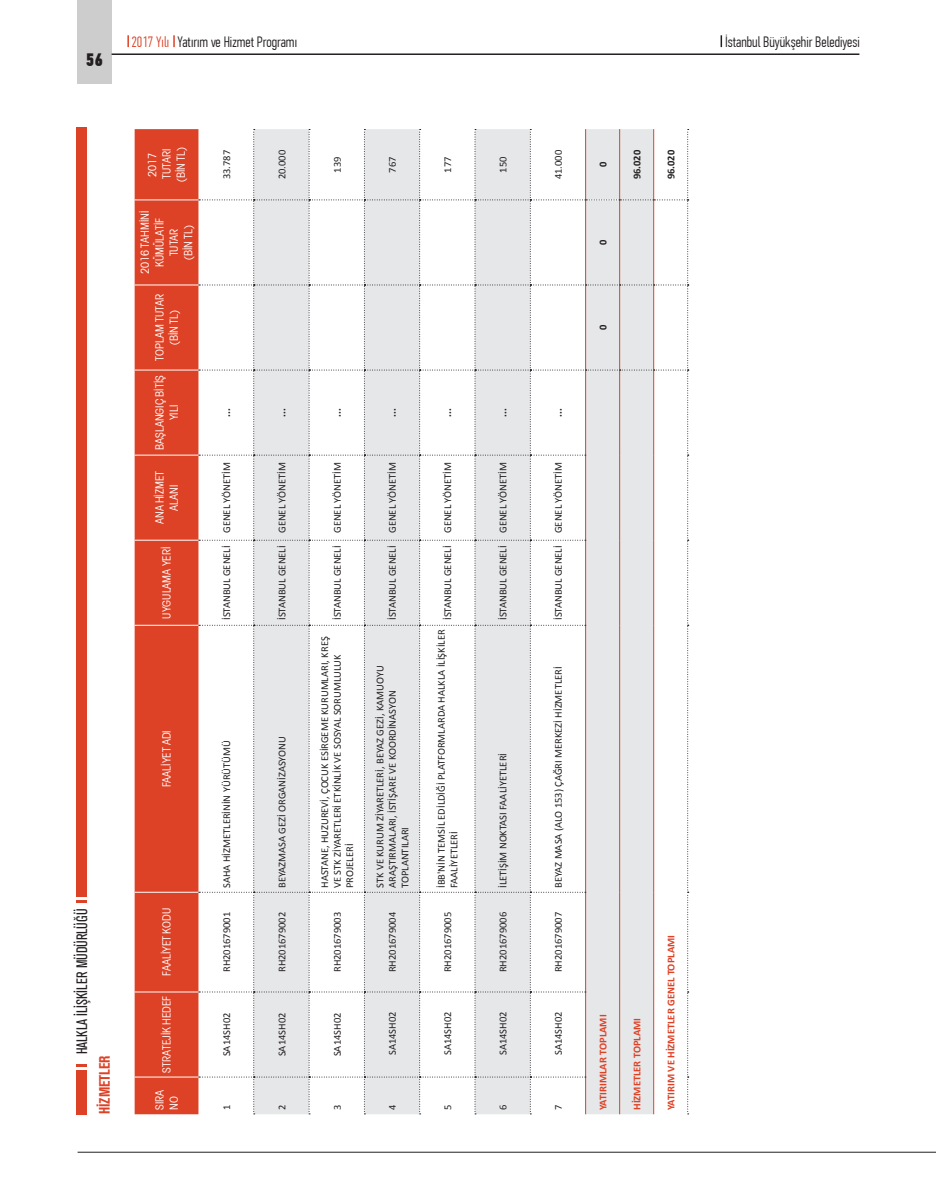
<style>
.page{position:relative;width:936px;height:1191px;background:#fff}
.page>*{position:absolute;margin:0;border:0;box-sizing:border-box;transform-origin:0 0}
.t1{font:18px "PF Din Text Comp Pro X Black";color:#231f20}
.t2{font:300 15px "PF Din Text Comp Pro";color:#231f20}
.t3{font:15px "Akzidenz Grotesk Condensed";color:#231f20}
.t4{font:700 15px "Akzidenz Grotesk Condensed";color:#de4226}
.t5{font:condensed 12px/14.4px "Avant Garde Gothic";color:#fff;text-align:center}
.t6{font:10.5px/12.6px "Calibri";color:#231f20}
.t7{font:700 10.5px "Calibri";color:#de4226}
.t8{font:700 10.5px "Calibri";color:#231f20}
.s1{color:#de4226}
</style>
<div class="page">
<div style="left:78px;top:0;width:34px;height:83px;background:#cdcdce"></div>
<hr style="left:112px;top:53px;width:747px;height:2px;background:#231f20">
<hr style="left:78px;top:1152px;width:857px;height:1px;background:#231f20">
<svg style="left:720px;top:35px;width:2px;height:12px"></svg>
<svg style="left:127px;top:35px;width:2px;height:12px"></svg>
<svg style="left:173px;top:35px;width:2px;height:12px"></svg>
<div style="left:77px;top:1069px;width:10px;height:45px;background:#de4226"></div>
<svg style="left:77px;top:1064px;width:10px;height:3px"></svg>
<div style="left:77px;top:128px;width:10px;height:769px;background:#de4226"></div>
<svg style="left:77px;top:900px;width:10px;height:2px"></svg>
<div style="left:135px;top:129px;width:63px;height:985px;background:#de4226"></div>
<hr style="left:135px;top:1076px;width:63px;height:1px;background:#fff">
<hr style="left:135px;top:991px;width:63px;height:1px;background:#fff">
<hr style="left:135px;top:892px;width:63px;height:1px;background:#fff">
<hr style="left:135px;top:625px;width:63px;height:1px;background:#fff">
<hr style="left:135px;top:540px;width:63px;height:1px;background:#fff">
<hr style="left:135px;top:455px;width:63px;height:1px;background:#fff">
<hr style="left:135px;top:370px;width:63px;height:1px;background:#fff">
<hr style="left:135px;top:285px;width:63px;height:1px;background:#fff">
<hr style="left:135px;top:199px;width:63px;height:1px;background:#fff">
<svg style="left:199px;top:129px;width:489px;height:985px"></svg>
<h1 class="t1" style="left:86px;top:49px;width:19px">56</h1>
<h2 class="t2" style="left:131px;top:33px;width:167px"><span class="s1">2017 Yılı</span> Yatırım ve Hizmet Programı</h2>
<p class="t5" style="left:145px;top:182px;width:36px;rotate:-90deg">2017<br>TUTARI (BİN TL)</p>
<p class="t5" style="left:137px;top:274px;width:64px;rotate:-90deg">2016 TAHMİNİ<br>KÜMÜLATİF<br>TUTAR<br>(BİN TL)</p>
<p class="t5" style="left:152px;top:361px;width:68px;rotate:-90deg">TOPLAM TUTAR (BİN TL)</p>
<p class="t5" style="left:152px;top:450px;width:76px;rotate:-90deg">BAŞLANGIÇ BİTİŞ<br>YILI</p>
<p class="t5" style="left:152px;top:524px;width:54px;rotate:-90deg">ANA HİZMET<br>ALANI</p>
<p class="t5" style="left:159px;top:618px;width:73px;rotate:-90deg">UYGULAMA YERİ</p>
<p class="t6" style="left:220px;top:179px;width:31px;rotate:-90deg">33.787</p>
<p class="t8" style="left:220px;top:417px;width:10px;rotate:-90deg">...</p>
<p class="t6" style="left:220px;top:620px;width:159px;rotate:-90deg">İSTANBUL GENELİ GENEL YÖNETİM</p>
<h2 class="t3" style="left:74px;top:1054px;width:147px;rotate:-90deg">HALKLA İLİŞKİLER MÜDÜRLÜĞÜ</h2>
<h2 class="t4" style="left:96px;top:1114px;width:60px;rotate:-90deg">HİZMETLER</h2>
<p class="t5" style="left:159px;top:787px;width:59px;rotate:-90deg">FAALİYET ADI</p>
<p class="t5" style="left:159px;top:976px;width:69px;rotate:-90deg">FAALİYET KODU</p>
<p class="t5" style="left:159px;top:1072px;width:78px;rotate:-90deg">STRATEJİK HEDEF</p>
<p class="t5" style="left:152px;top:1110px;width:22px;text-align:left;rotate:-90deg">SIRA<br>NO</p>
<p class="t6" style="left:220px;top:888px;width:149px;rotate:-90deg">SAHA HİZMETLERİNİN YÜRÜTÜMÜ</p>
<p class="t6" style="left:220px;top:972px;width:62px;rotate:-90deg">RH201679001</p>
<p class="t6" style="left:220px;top:1056px;width:45px;rotate:-90deg">SA14SH02</p>
<p class="t6" style="left:220px;top:1110px;width:7px;rotate:-90deg">1</p>
<p class="t6" style="left:275px;top:179px;width:31px;rotate:-90deg">20.000</p>
<p class="t6" style="left:331px;top:172px;width:17px;rotate:-90deg">139</p>
<p class="t6" style="left:386px;top:172px;width:17px;rotate:-90deg">767</p>
<p class="t6" style="left:441px;top:172px;width:17px;rotate:-90deg">177</p>
<p class="t8" style="left:275px;top:417px;width:10px;rotate:-90deg">...</p>
<p class="t6" style="left:275px;top:620px;width:159px;rotate:-90deg">İSTANBUL GENELİ GENEL YÖNETİM</p>
<p class="t6" style="left:275px;top:888px;width:153px;rotate:-90deg">BEYAZMASA GEZİ ORGANİZASYONU</p>
<p class="t6" style="left:275px;top:972px;width:62px;rotate:-90deg">RH201679002</p>
<p class="t6" style="left:275px;top:1056px;width:45px;rotate:-90deg">SA14SH02</p>
<p class="t6" style="left:275px;top:1110px;width:7px;rotate:-90deg">2</p>
<p class="t8" style="left:330px;top:417px;width:10px;rotate:-90deg">...</p>
<p class="t6" style="left:331px;top:620px;width:159px;rotate:-90deg">İSTANBUL GENELİ GENEL YÖNETİM</p>
<p class="t6" style="left:318px;top:888px;width:253px;rotate:-90deg">HASTANE, HUZUREVİ, ÇOCUK ESİRGEME KURUMLARI, KREŞ<br>VE STK ZİYARETLERİ ETKİNLİK VE SOSYAL SORUMLULUK<br>PROJELERİ</p>
<p class="t6" style="left:331px;top:972px;width:62px;rotate:-90deg">RH201679003</p>
<p class="t6" style="left:331px;top:1056px;width:45px;rotate:-90deg">SA14SH02</p>
<p class="t6" style="left:331px;top:1110px;width:7px;rotate:-90deg">3</p>
<p class="t8" style="left:386px;top:417px;width:10px;rotate:-90deg">...</p>
<p class="t6" style="left:386px;top:620px;width:159px;rotate:-90deg">İSTANBUL GENELİ GENEL YÖNETİM</p>
<p class="t6" style="left:373px;top:888px;width:224px;rotate:-90deg">STK VE KURUM ZİYARETLERİ, BEYAZ GEZİ, KAMUOYU<br>ARAŞTIRMALARI, İSTİŞARE VE KOORDİNASYON<br>TOPLANTILARI</p>
<p class="t6" style="left:386px;top:972px;width:62px;rotate:-90deg">RH201679004</p>
<p class="t6" style="left:386px;top:1055px;width:45px;rotate:-90deg">SA14SH02</p>
<p class="t6" style="left:386px;top:1110px;width:7px;rotate:-90deg">4</p>
<p class="t8" style="left:441px;top:417px;width:10px;rotate:-90deg">...</p>
<p class="t6" style="left:441px;top:620px;width:159px;rotate:-90deg">İSTANBUL GENELİ GENEL YÖNETİM</p>
<p class="t6" style="left:435px;top:888px;width:260px;rotate:-90deg">İBB'NİN TEMSİL EDİLDİĞİ PLATFORMLARDA HALKLA İLİŞKİLER<br>FAALİYETLERİ</p>
<p class="t6" style="left:441px;top:972px;width:62px;rotate:-90deg">RH201679005</p>
<p class="t6" style="left:441px;top:1055px;width:45px;rotate:-90deg">SA14SH02</p>
<p class="t6" style="left:441px;top:1110px;width:7px;rotate:-90deg">5</p>
<p class="t6" style="left:497px;top:172px;width:17px;rotate:-90deg">150</p>
<p class="t8" style="left:496px;top:417px;width:10px;rotate:-90deg">...</p>
<p class="t6" style="left:497px;top:620px;width:159px;rotate:-90deg">İSTANBUL GENELİ GENEL YÖNETİM</p>
<p class="t6" style="left:497px;top:888px;width:136px;rotate:-90deg">İLETİŞİM NOKTASI FAALİYETLERİ</p>
<p class="t6" style="left:497px;top:972px;width:62px;rotate:-90deg">RH201679006</p>
<p class="t6" style="left:497px;top:1055px;width:45px;rotate:-90deg">SA14SH02</p>
<p class="t6" style="left:497px;top:1110px;width:7px;rotate:-90deg">6</p>
<p class="t6" style="left:552px;top:179px;width:31px;rotate:-90deg">41.000</p>
<p class="t8" style="left:551px;top:417px;width:10px;rotate:-90deg">...</p>
<p class="t6" style="left:552px;top:620px;width:159px;rotate:-90deg">İSTANBUL GENELİ GENEL YÖNETİM</p>
<p class="t6" style="left:552px;top:888px;width:223px;rotate:-90deg">BEYAZ MASA (ALO 153) ÇAĞRI MERKEZİ HİZMETLERİ</p>
<p class="t6" style="left:552px;top:972px;width:62px;rotate:-90deg">RH201679007</p>
<p class="t6" style="left:552px;top:1055px;width:45px;rotate:-90deg">SA14SH02</p>
<p class="t6" style="left:552px;top:1110px;width:7px;rotate:-90deg">7</p>
<p class="t8" style="left:596px;top:167px;width:7px;rotate:-90deg">0</p>
<p class="t8" style="left:596px;top:245px;width:7px;rotate:-90deg">0</p>
<p class="t8" style="left:630px;top:179px;width:31px;rotate:-90deg">96.020</p>
<p class="t8" style="left:664px;top:179px;width:31px;rotate:-90deg">96.020</p>
<p class="t8" style="left:596px;top:330px;width:7px;rotate:-90deg">0</p>
<p class="t7" style="left:596px;top:1110px;width:97px;rotate:-90deg">YATIRIMLAR TOPLAMI</p>
<p class="t7" style="left:630px;top:1110px;width:94px;rotate:-90deg">HİZMETLER TOPLAMI</p>
<p class="t7" style="left:664px;top:1110px;width:176px;rotate:-90deg">YATIRIM VE HİZMETLER GENEL TOPLAMI</p>
<h2 class="t2" style="left:725px;top:33px;width:136px">İstanbul Büyükşehir Belediyesi</h2>
</div>
